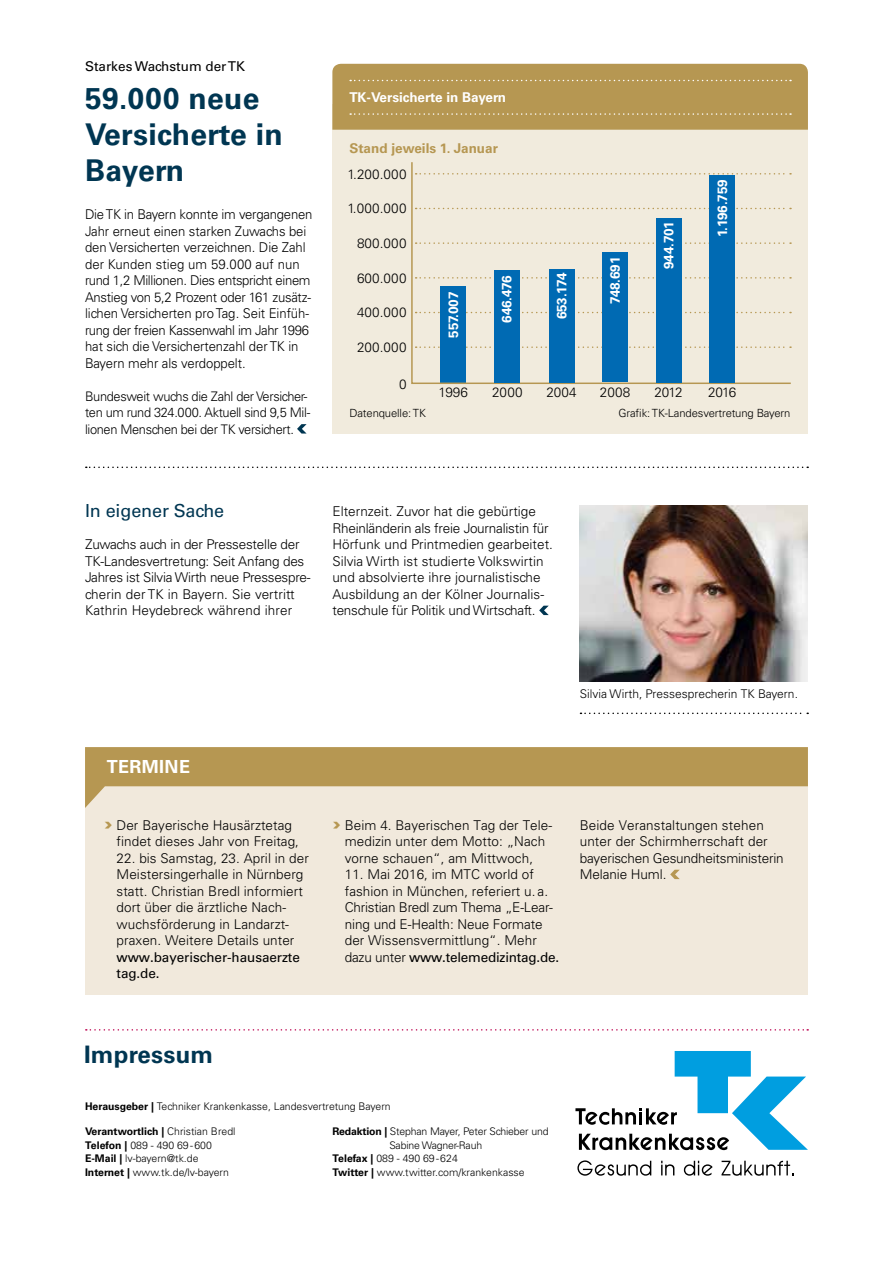
<style>
.page{position:relative;width:893px;height:1263px;background:#fff}
.page>*{position:absolute;margin:0;border:0;box-sizing:border-box;transform-origin:0 0}
.t1{font:700 30px/36px "Univers LT Std";letter-spacing:.01em;color:#003652}
.t2{font:700 24px "Univers LT Std";letter-spacing:.01em;color:#003652}
.t3{font:18px "Univers LT Std";letter-spacing:-.005em;color:#003652}
.t4{font:700 18px "Univers LT Std";letter-spacing:.02em;color:#fff}
.t5{font:300 13.5px/16.5px "Univers LT Std";letter-spacing:.005em;color:#000}
.t6{font:300 13.5px/16.5px "Univers LT Std";letter-spacing:-.015em;color:#000}
.t7{font:700 13.5px "Univers LT Std";letter-spacing:-.01em;color:#fff}
.t8{font:13.5px "Univers LT Std";color:#000}
.t9{font:700 13.5px "Univers LT Std";color:#b69752}
.t10{font:300 13.2px/16.5px "Univers LT Std";letter-spacing:-.025em;color:#000}
.t11{font:300 12px "Univers LT Std";color:#000}
.t12{font:300 11.25px "Univers LT Std";letter-spacing:-.01em;color:#000}
.t13{font:300 10.5px/13.5px "Univers LT Std";color:#000}
.s1{font-weight:400}
.s2{font-weight:700}
</style>
<div class="page">
<svg style="left:297px;top:424px;width:10px;height:10px"></svg>
<svg style="left:580px;top:713px;width:228px;height:1px"></svg>
<div style="left:332px;top:104px;width:476px;height:330px;background:#f1ebdd"></div>
<div style="left:332px;top:64px;width:476px;height:66px;background:#b69752"></div>
<svg style="left:86px;top:1029px;width:722px;height:1px"></svg>
<div style="left:85px;top:808px;width:723px;height:187px;background:#f1e9dc"></div>
<svg style="left:85px;top:747px;width:723px;height:61px;background:#cab382"></svg>
<svg style="left:411px;top:162px;width:381px;height:222px"></svg>
<div style="left:494px;top:270px;width:25px;height:112px;background:#006ab3"></div>
<div style="left:549px;top:269px;width:25px;height:113px;background:#006ab3"></div>
<div style="left:602px;top:252px;width:26px;height:130px;background:#006ab3"></div>
<div style="left:656px;top:218px;width:25px;height:164px;background:#006ab3"></div>
<div style="left:709px;top:175px;width:26px;height:207px;background:#006ab3"></div>
<svg style="left:670px;top:870px;width:10px;height:9px"></svg>
<svg style="left:86px;top:467px;width:722px;height:1px"></svg>
<svg style="left:539px;top:606px;width:10px;height:9px"></svg>
<img style="left:580px;top:506px;width:228px;height:175px">
<svg style="left:577px;top:1160px;width:74px;height:16px"></svg>
<svg style="left:661px;top:1161px;width:13px;height:14px"></svg>
<svg style="left:684px;top:1161px;width:29px;height:15px"></svg>
<svg style="left:721px;top:1161px;width:73px;height:15px"></svg>
<svg style="left:575px;top:1051px;width:233px;height:99px"></svg>
<svg style="left:105px;top:821px;width:7px;height:7px"></svg>
<svg style="left:333px;top:821px;width:7px;height:7px"></svg>
<h1 class="t8" style="left:85px;top:58px;width:162px">Starkes Wachstum der TK</h1>
<h1 class="t1" style="left:85px;top:80px;width:199px">59.000 neue<br>Versicherte in<br>Bayern</h1>
<p class="t6" style="left:85px;top:206px;width:229px">Die TK in Bayern konnte im vergangenen Jahr erneut einen starken Zuwachs bei den Versicherten verzeichnen. Die Zahl der Kunden stieg um 59.000 auf nun rund 1,2 Millionen. Dies entspricht einem Anstieg von 5,2 Prozent oder 161 zusätz&shy;lichen Versicherten pro Tag. Seit Einfüh&shy;rung der freien Kassenwahl im Jahr 1996 hat sich die Versichertenzahl der TK in Bayern mehr als verdoppelt.</p>
<p class="t10" style="left:85px;top:388px;width:227px">Bundesweit wuchs die Zahl der Versicher&shy;ten um rund 324.000. Aktuell sind 9,5 Mil - lionen Menschen bei der TK versichert.</p>
<h3 class="t7" style="left:349px;top:89px;width:158px">tK-Versicherte in Bayern</h3>
<p class="t9" style="left:349px;top:140px;width:150px">Stand jeweils 1. Januar</p>
<p class="t5" style="left:348px;top:166px;width:60px">1.200.000</p>
<p class="t5" style="left:347px;top:200px;width:61px">1.000.000</p>
<p class="t5" style="left:357px;top:235px;width:51px">800.000</p>
<p class="t5" style="left:357px;top:270px;width:51px">600.000</p>
<p class="t5" style="left:357px;top:304px;width:51px">400.000</p>
<p class="t5" style="left:357px;top:339px;width:51px">200.000</p>
<p class="t5" style="left:399px;top:376px;width:9px">0</p>
<p class="t7" style="left:445px;top:338px;width:47px;rotate:-90deg">557.007</p>
<p class="t7" style="left:499px;top:323px;width:49px;rotate:-90deg">646.476</p>
<p class="t5" style="left:438px;top:384px;width:31px">1996</p>
<p class="t5" style="left:492px;top:384px;width:32px">2000</p>
<p class="t7" style="left:554px;top:319px;width:48px;rotate:-90deg">653.174</p>
<p class="t7" style="left:607px;top:304px;width:49px;rotate:-90deg">748.691</p>
<p class="t5" style="left:546px;top:384px;width:32px">2004</p>
<p class="t5" style="left:600px;top:384px;width:32px">2008</p>
<p class="t7" style="left:661px;top:269px;width:49px;rotate:-90deg">944.701</p>
<p class="t5" style="left:654px;top:384px;width:30px">2012</p>
<p class="t7" style="left:714px;top:237px;width:60px;rotate:-90deg">1.196.759</p>
<p class="t5" style="left:708px;top:384px;width:30px">2016</p>
<p class="t12" style="left:349px;top:406px;width:78px">Datenquelle: TK</p>
<p class="t12" style="left:618px;top:406px;width:173px">Grafik: TK-Landesvertretung Bayern</p>
<h3 class="t3" style="left:85px;top:500px;width:141px">In eigener Sache</h3>
<p class="t6" style="left:85px;top:536px;width:227px">Zuwachs auch in der Pressestelle der TK-Landesvertretung: Seit Anfang des Jahres ist Silvia Wirth neue Pressespre&shy;cherin der TK in Bayern. Sie vertritt Kathrin Heydebreck während ihrer</p>
<p class="t5" style="left:332px;top:503px;width:222px">Elternzeit. Zuvor hat die gebürtige rheinländerin als freie Journalistin für Hörfunk und Printmedien gearbeitet.<br>Silvia Wirth ist studierte Volkswirtin und absolvierte ihre journalistische Ausbildung an der Kölner Journalis&shy;tenschule für Politik und Wirtschaft.</p>
<h3 class="t4" style="left:107px;top:756px;width:85px">tErminE</h3>
<p class="t5" style="left:117px;top:816px;width:184px">Der Bayerische Hausärztetag findet dieses Jahr von Freitag,</p>
<p class="t5" style="left:117px;top:849px;width:194px">22. bis Samstag, 23. April in der<br>Meistersingerhalle in Nürnberg statt. Christian Bredl informiert dort über die ärztliche Nach&shy;wuchsförderung in Landarzt&shy;praxen. Weitere Details unter <span class="s1">www.bayerischer-hausaerzte tag.de.</span></p>
<p class="t11" style="left:580px;top:686px;width:220px">Silvia Wirth, Pressesprecherin TK Bayern.</p>
<p class="t5" style="left:345px;top:816px;width:209px">Beim 4. Bayerischen Tag der Tele&shy;medizin unter dem Motto: „Nach vorne schauen“, am Mittwoch,</p>
<p class="t5" style="left:345px;top:866px;width:216px">11. Mai 2016, im MTC world of fashion in München, referiert u. a.<br>Christian Bredl zum Thema „E-Lear&shy;ning und E-Health: Neue Formate der Wissensvermittlung“. Mehr dazu unter <span class="s1">www.telemedizintag.de.</span></p>
<p class="t5" style="left:580px;top:816px;width:205px">Beide Veranstaltungen stehen unter der Schirmherrschaft der bayerischen Gesundheitsministerin<br>Melanie Huml.</p>
<h1 class="t2" style="left:84px;top:1041px;width:131px">impressum</h1>
<p class="t13" style="left:85px;top:1099px;width:307px"><span class="s2">Herausgeber |</span> Techniker Krankenkasse, Landesvertretung Bayern</p>
<p class="t13" style="left:85px;top:1125px;width:152px"><span class="s2">Verantwortlich |</span> Christian Bredl <span class="s2">telefon |</span> 089 - 490 69 - 600<br><span class="s2">E-mail |</span> lv-bayern@tk.de <span class="s2">internet |</span> www.tk.de/lv-bayern</p>
<p class="t13" style="left:332px;top:1125px;width:218px"><span class="s2">redaktion |</span> Stephan Mayer, Peter Schieber und</p>
<p class="t13" style="left:389px;top:1138px;width:94px">Sabine Wagner-rauh</p>
<p class="t13" style="left:332px;top:1152px;width:127px"><span class="s2">telefax |</span> 089 - 490 69 - 624</p>
<p class="t13" style="left:332px;top:1165px;width:194px"><span class="s2">twitter |</span> www.twitter.com/krankenkasse</p>
</div>
